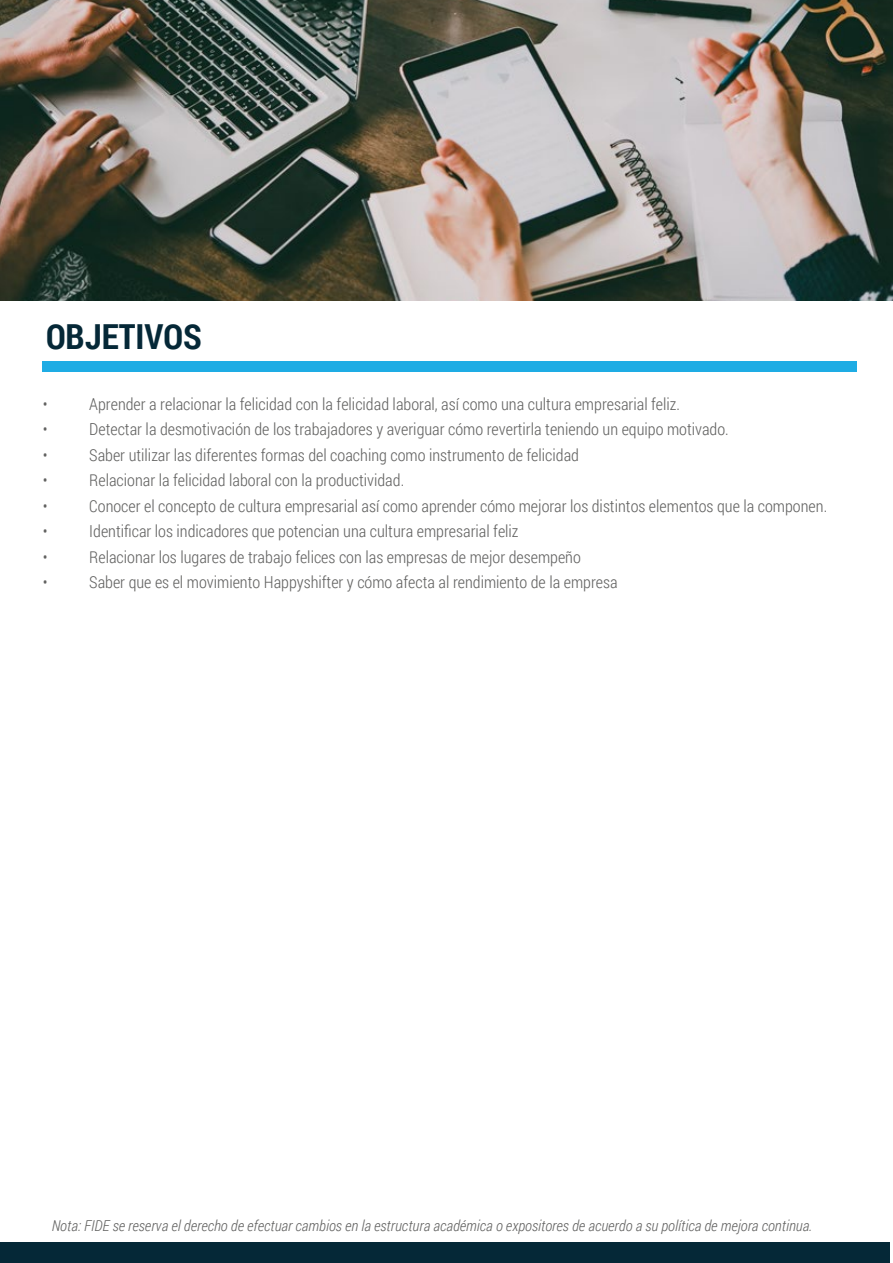
<style>
.page{position:relative;width:893px;height:1263px;background:#fff}
.page>*{position:absolute;margin:0;border:0;box-sizing:border-box;transform-origin:0 0}
.t1{font:700 34.5px "Roboto Condensed";color:#052837}
.t2{font:300 16.5px "Roboto Condensed";color:#626261}
.t3{font:italic 300 15px "Roboto Condensed";color:#626261}
</style>
<div class="page">
<img style="left:0;top:0;width:893px;height:300px">
<div style="left:0;top:1242px;width:890px;height:21px;background:#052837"></div>
<div style="left:42px;top:362px;width:814px;height:10px;background:#1eace4"></div>
<h1 class="t1" style="left:46px;top:312px;width:157px">OBJETIVOS</h1>
<p class="t2" style="left:43px;top:392px;width:6px">•</p>
<p class="t2" style="left:89px;top:392px;width:592px">Aprender a relacionar la felicidad con la felicidad laboral, así como una cultura empresarial feliz.</p>
<p class="t2" style="left:43px;top:418px;width:6px">•</p>
<p class="t2" style="left:89px;top:418px;width:641px">Detectar la desmotivación de los trabajadores y averiguar cómo revertirla teniendo un equipo motivado.</p>
<p class="t2" style="left:43px;top:443px;width:6px">•</p>
<p class="t2" style="left:89px;top:443px;width:491px">Saber utilizar las diferentes formas del coaching como instrumento de felicidad</p>
<p class="t2" style="left:43px;top:469px;width:6px">•</p>
<p class="t2" style="left:89px;top:469px;width:316px">Relacionar la felicidad laboral con la productividad.</p>
<p class="t2" style="left:43px;top:494px;width:6px">•</p>
<p class="t2" style="left:89px;top:494px;width:739px">Conocer el concepto de cultura empresarial así como aprender cómo mejorar los distintos elementos que la componen.</p>
<p class="t2" style="left:43px;top:520px;width:6px">•</p>
<p class="t2" style="left:89px;top:520px;width:431px">Identificar los indicadores que potencian una cultura empresarial feliz</p>
<p class="t2" style="left:43px;top:545px;width:6px">•</p>
<p class="t2" style="left:89px;top:545px;width:493px">Relacionar los lugares de trabajo felices con las empresas de mejor desempeño</p>
<p class="t2" style="left:43px;top:571px;width:6px">•</p>
<p class="t2" style="left:89px;top:571px;width:530px">Saber que es el movimiento Happyshifter y cómo afecta al rendimiento de la empresa</p>
<p class="t3" style="left:52px;top:1215px;width:762px">Nota: FIDE se reserva el derecho de efectuar cambios en la estructura académica o expositores de acuerdo a su política de mejora continua.</p>
</div>
